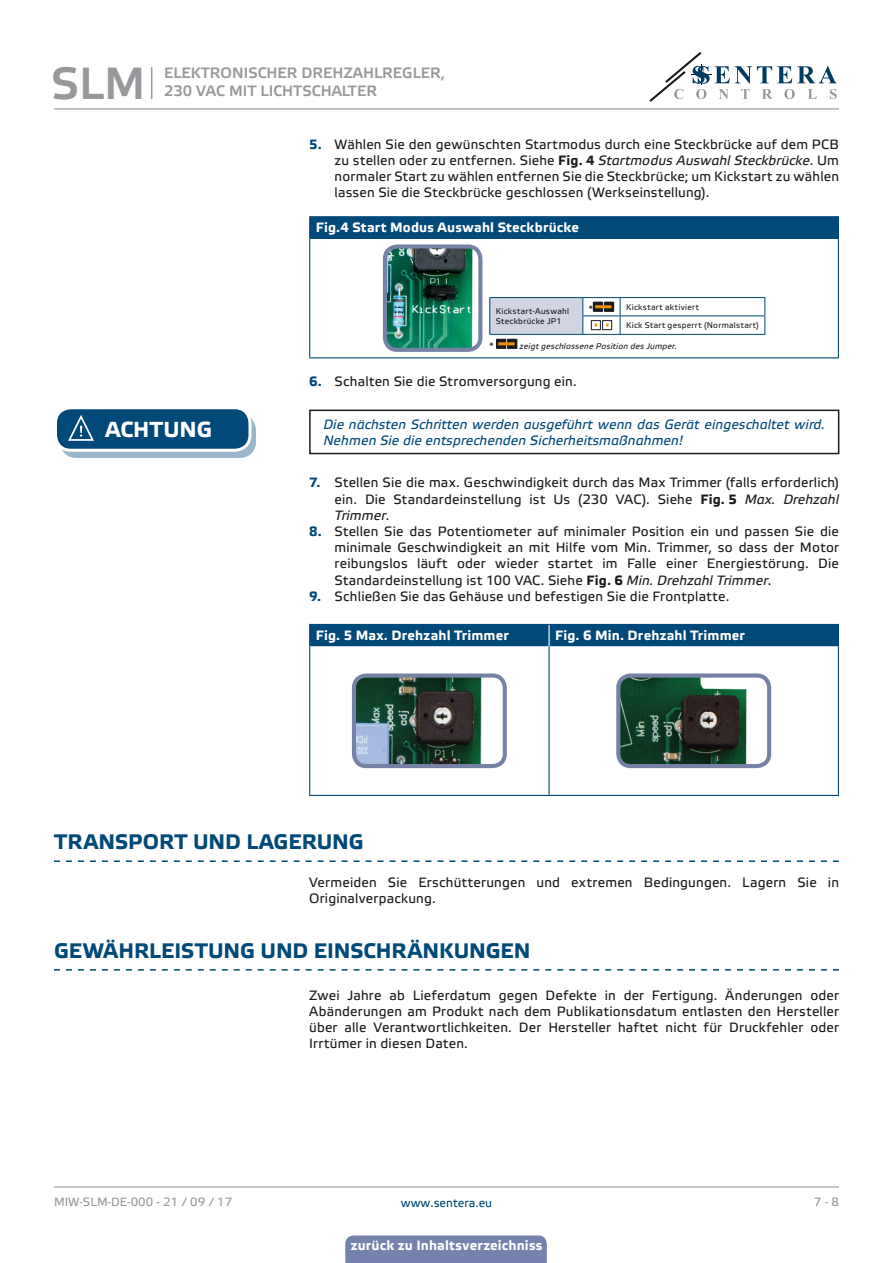
<style>
.page{position:relative;width:893px;height:1263px;background:#fff}
.page>*{position:absolute;margin:0;border:0;box-sizing:border-box;transform-origin:0 0}
.t1{font:45px "Etelka Medium Pro";color:#98989c}
.t2{font:700 21.75px "Etelka Text Pro";color:#fff}
.t3{font:700 21px "Etelka Text Pro";color:#004978}
.t4{font:15px/18px "Etelka Medium Pro";color:#98989c}
.t5{font:13.5px/16.2px "Etelka Text Pro";letter-spacing:.015em;color:#1b1c20;text-align:justify}
.t6{font:italic 13.5px/16.2px "Etelka Text Pro";letter-spacing:.01em;color:#004978}
.t7{font:700 13.5px "Etelka Text Pro";letter-spacing:.01em;color:#fff}
.t8{font:12px "Etelka Text Pro";color:#98989c}
.t9{font:12px "Etelka Text Pro";color:#004978}
.t10{font:9px "Etelka Text Pro";color:#1b1c20}
.t11{font:8.25px/9.9px "Etelka Text Pro";letter-spacing:.04em;color:#1b1c20}
.t12{font:italic 8.25px "Etelka Text Pro";letter-spacing:.02em;color:#1b1c20}
.s1{font-weight:700;color:#004978}
.s2{font-weight:700}
.s3{font-style:italic}
</style>
<div class="page">
<hr style="left:54px;top:108px;width:785px;height:1px;background:#98989c">
<hr style="left:54px;top:1186px;width:785px;height:1px;background:#98989c">
<svg style="left:649px;top:52px;width:188px;height:50px"></svg>
<div style="left:345px;top:1235px;width:202px;height:28px;background:#7482ad"></div>
<div style="left:310px;top:217px;width:528px;height:21px;background:#004978"></div>
<hr style="left:309px;top:216px;width:530px;height:1px;background:#004978">
<svg style="left:309px;top:217px;width:1px;height:21px"></svg>
<svg style="left:838px;top:217px;width:1px;height:21px"></svg>
<hr style="left:309px;top:238px;width:1px;height:119px;background:#004978">
<hr style="left:838px;top:238px;width:1px;height:119px;background:#004978">
<hr style="left:309px;top:357px;width:530px;height:1px;background:#004978">
<img style="left:388px;top:249px;width:89px;height:98px">
<div style="left:383px;top:244px;width:99px;height:108px;border:4px solid #7581a5;border-radius:12px"></div>
<div style="left:490px;top:298px;width:93px;height:36px;background:#d1d4e1"></div>
<hr style="left:489px;top:297px;width:94px;height:1px;background:#004978">
<svg style="left:489px;top:298px;width:1px;height:36px"></svg>
<hr style="left:489px;top:334px;width:94px;height:1px;background:#004978">
<hr style="left:583px;top:297px;width:37px;height:1px;background:#004978">
<hr style="left:620px;top:297px;width:145px;height:1px;background:#004978">
<hr style="left:582px;top:315px;width:38px;height:1px;background:#004978">
<svg style="left:582px;top:298px;width:1px;height:36px"></svg>
<hr style="left:620px;top:315px;width:145px;height:1px;background:#004978">
<svg style="left:620px;top:298px;width:1px;height:36px"></svg>
<svg style="left:764px;top:298px;width:1px;height:36px"></svg>
<hr style="left:583px;top:334px;width:37px;height:1px;background:#004978">
<hr style="left:620px;top:334px;width:145px;height:1px;background:#004978">
<svg style="left:595px;top:304px;width:6px;height:6px"></svg>
<div style="left:593px;top:302px;width:10px;height:10px;border:1px solid #1b1c20"></div>
<svg style="left:606px;top:304px;width:6px;height:6px"></svg>
<div style="left:604px;top:302px;width:10px;height:10px;border:1px solid #1b1c20"></div>
<hr style="left:595px;top:305px;width:16px;height:3px;background:#f28f00">
<div style="left:591px;top:320px;width:10px;height:10px;border:1px solid #1b1c20"></div>
<div style="left:602px;top:320px;width:10px;height:10px;border:1px solid #1b1c20"></div>
<svg style="left:498px;top:341px;width:6px;height:6px"></svg>
<div style="left:496px;top:339px;width:10px;height:10px;border:1px solid #1b1c20"></div>
<svg style="left:509px;top:341px;width:6px;height:6px"></svg>
<div style="left:507px;top:339px;width:10px;height:10px;border:1px solid #1b1c20"></div>
<hr style="left:498px;top:342px;width:17px;height:3px;background:#f28f00">
<div style="left:61px;top:415px;width:194px;height:42px;background:#9ab6c9;border-radius:15px"></div>
<div style="left:60px;top:414px;width:196px;height:44px;border:1px solid #004978;border-radius:15px"></div>
<div style="left:56px;top:408px;width:194px;height:42px;background:#004978;border-radius:15px"></div>
<div style="left:54px;top:406px;width:197px;height:46px;border:3px solid #fff;border-radius:15px"></div>
<svg style="left:67px;top:415px;width:38px;height:36px"></svg>
<div style="left:309px;top:410px;width:530px;height:44px;border:2px solid #1b1c20"></div>
<div style="left:309px;top:624px;width:530px;height:22px;background:#004978"></div>
<hr style="left:309px;top:646px;width:1px;height:149px;background:#004978">
<hr style="left:548px;top:646px;width:2px;height:149px;background:#004978">
<hr style="left:838px;top:646px;width:1px;height:149px;background:#004978">
<hr style="left:309px;top:795px;width:240px;height:1px;background:#004978">
<hr style="left:549px;top:795px;width:290px;height:1px;background:#004978">
<hr style="left:548px;top:625px;width:2px;height:21px;background:#fff">
<img style="left:357px;top:678px;width:141px;height:85px">
<div style="left:352px;top:673px;width:155px;height:95px;border:4px solid #7581a5;border-radius:12px"></div>
<img style="left:621px;top:678px;width:141px;height:85px">
<div style="left:616px;top:673px;width:155px;height:95px;border:4px solid #7581a5;border-radius:12px"></div>
<svg style="left:54px;top:860px;width:785px;height:2px"></svg>
<svg style="left:54px;top:969px;width:785px;height:1px"></svg>
<hr style="left:151px;top:67px;width:1px;height:32px;background:#98989c">
<h1 class="t1" style="left:51px;top:59px;width:96px">SLM</h1>
<p class="t4" style="left:164px;top:65px;width:283px">ELEKTRONISCHER DREHZAHLREGLER,<br>230 VAC MIT LICHTSCHALTER</p>
<p class="t5" style="left:335px;top:137px;width:506px;text-indent:-26px"><span class="s1">5.</span> Wählen Sie den gewünschten Startmodus durch eine Steckbrücke auf dem PCB zu stellen oder zu entfernen. Siehe <span class="s2">Fig. 4</span> <span class="s3">Startmodus Auswahl Steckbrücke</span>. Um normaler Start zu wählen entfernen Sie die Steckbrücke; um Kickstart zu wählen lassen Sie die Steckbrücke geschlossen (Werkseinstellung).</p>
<p class="t7" style="left:316px;top:220px;width:265px">Fig.4 Start Modus Auswahl Steckbrücke</p>
<p class="t11" style="left:496px;top:307px;width:75px">Kickstart-Auswahl<br>Steckbrücke JP1</p>
<p class="t10" style="left:589px;top:304px;width:6px">*</p>
<p class="t11" style="left:626px;top:302px;width:74px">Kickstart aktiviert</p>
<p class="t11" style="left:626px;top:321px;width:134px">Kick Start gesperrt (Normalstart)</p>
<p class="t10" style="left:489px;top:341px;width:6px">*</p>
<p class="t12" style="left:520px;top:341px;width:159px">zeigt geschlossene Position des Jumper.</p>
<p class="t5" style="left:309px;top:374px;width:269px"><span class="s1">6.</span> Schalten Sie die Stromversorgung ein.</p>
<h2 class="t2" style="left:105px;top:417px;width:108px">ACHTUNG</h2>
<p class="t6" style="left:323px;top:417px;width:503px">Die nächsten Schritten werden ausgeführt wenn das Gerät eingeschaltet wird.<br>Nehmen Sie die entsprechenden Sicherheitsmaßnahmen!</p>
<p class="t5" style="left:335px;top:475px;width:506px;text-indent:-26px"><span class="s1">7.</span> Stellen Sie die max. Geschwindigkeit durch das Max Trimmer (falls erforderlich) ein. Die Standardeinstellung ist Us (230 VAC). Siehe <span class="s2">Fig. 5</span> <span class="s3">Max. Drehzahl Trimmer</span>.</p>
<p class="t5" style="left:335px;top:524px;width:506px;text-indent:-26px"><span class="s1">8.</span> Stellen Sie das Potentiometer auf minimaler Position ein und passen Sie die minimale Geschwindigkeit an mit Hilfe vom Min. Trimmer, so dass der Motor reibungslos läuft oder wieder startet im Falle einer Energiestörung. Die Standardeinstellung ist 100 VAC. Siehe <span class="s2">Fig. 6</span> <span class="s3">Min. Drehzahl Trimmer</span>.</p>
<p class="t5" style="left:309px;top:589px;width:422px"><span class="s1">9.</span> Schließen Sie das Gehäuse und befestigen Sie die Frontplatte.</p>
<p class="t7" style="left:316px;top:628px;width:195px">Fig. 5 Max. Drehzahl Trimmer</p>
<p class="t7" style="left:555px;top:628px;width:191px">Fig. 6 Min. Drehzahl Trimmer</p>
<h3 class="t3" style="left:54px;top:830px;width:311px">TRANSPORT UND LAGERUNG</h3>
<p class="t5" style="left:309px;top:875px;width:531px">Vermeiden Sie Erschütterungen und extremen Bedingungen. Lagern Sie in<br>Originalverpackung.</p>
<h3 class="t3" style="left:54px;top:939px;width:478px">GEWÄHRLEISTUNG UND EINSCHRÄNKUNGEN</h3>
<p class="t5" style="left:309px;top:988px;width:531px">Zwei Jahre ab Lieferdatum gegen Defekte in der Fertigung. Änderungen oder Abänderungen am Produkt nach dem Publikationsdatum entlasten den Hersteller über alle Verantwortlichkeiten. Der Hersteller haftet nicht für Druckfehler oder Irrtümer in diesen Daten.</p>
<p class="t8" style="left:54px;top:1195px;width:180px">MIW-SLM-DE-000 - 21 / 09 / 17</p>
<p class="t9" style="left:401px;top:1196px;width:93px">www.sentera.eu</p>
<p class="t8" style="left:814px;top:1195px;width:27px">7 - 8</p>
<p class="t7" style="left:351px;top:1238px;width:193px">zurück zu Inhaltsverzeichniss</p>
</div>
